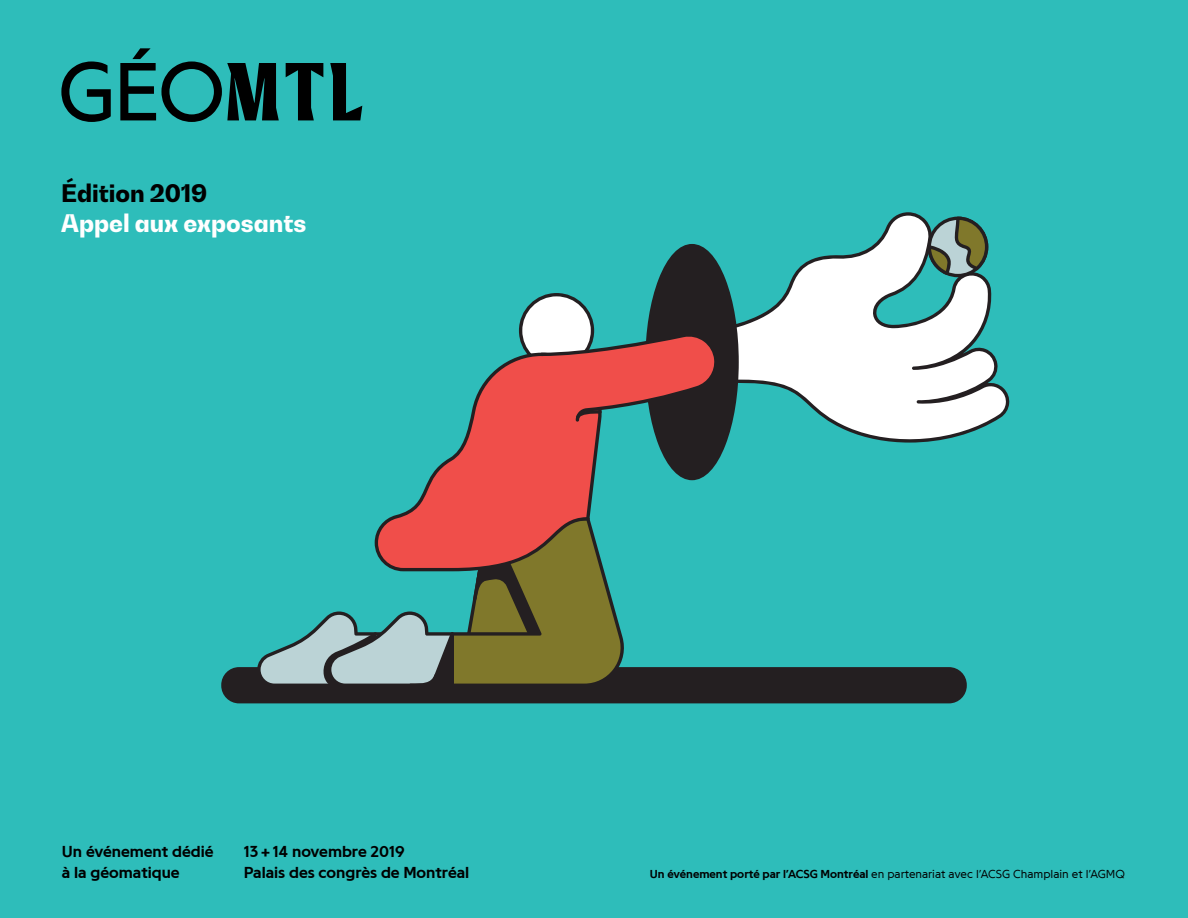
<style>
.page{position:relative;width:1188px;height:918px;background:#2ebdba}
.page>*{position:absolute;margin:0;border:0;box-sizing:border-box;transform-origin:0 0}
.t1{font:800 24px "Bw Gradual";color:#fff}
.t2{font:800 24px "Bw Gradual";color:#000}
.t3{font:700 16.5px/21px "Programme";color:#000}
.t4{font:300 12px "Programme";color:#000}
.s1{font-weight:700}
</style>
<div class="page">
<svg style="left:120px;top:48px;width:159px;height:74px"></svg>
<svg style="left:330px;top:63px;width:32px;height:57px"></svg>
<svg style="left:286px;top:63px;width:37px;height:57px"></svg>
<svg style="left:61px;top:61px;width:50px;height:61px"></svg>
<svg style="left:739px;top:212px;width:271px;height:231px;fill:#fff"></svg>
<svg style="left:391px;top:356px;width:203px;height:161px"></svg>
<svg style="left:221px;top:517px;width:746px;height:186px"></svg>
<svg style="left:519px;top:244px;width:220px;height:236px"></svg>
<svg style="left:928px;top:217px;width:60px;height:60px"></svg>
<h1 class="t2" style="left:61px;top:177px;width:148px">Édition 2019</h1>
<h1 class="t1" style="left:61px;top:207px;width:247px">Appel aux exposants</h1>
<h2 class="t3" style="left:62px;top:841px;width:153px">Un événement dédié à la géomatique</h2>
<h2 class="t3" style="left:244px;top:841px;width:227px">13 + 14 novembre 2019<br>Palais des congrès de Montréal</h2>
<p class="t4" style="left:650px;top:867px;width:477px"><span class="s1">Un événement porté par l’ACSG Montréal</span> en partenariat avec l’ACSG Champlain et l’AGMQ</p>
</div>
